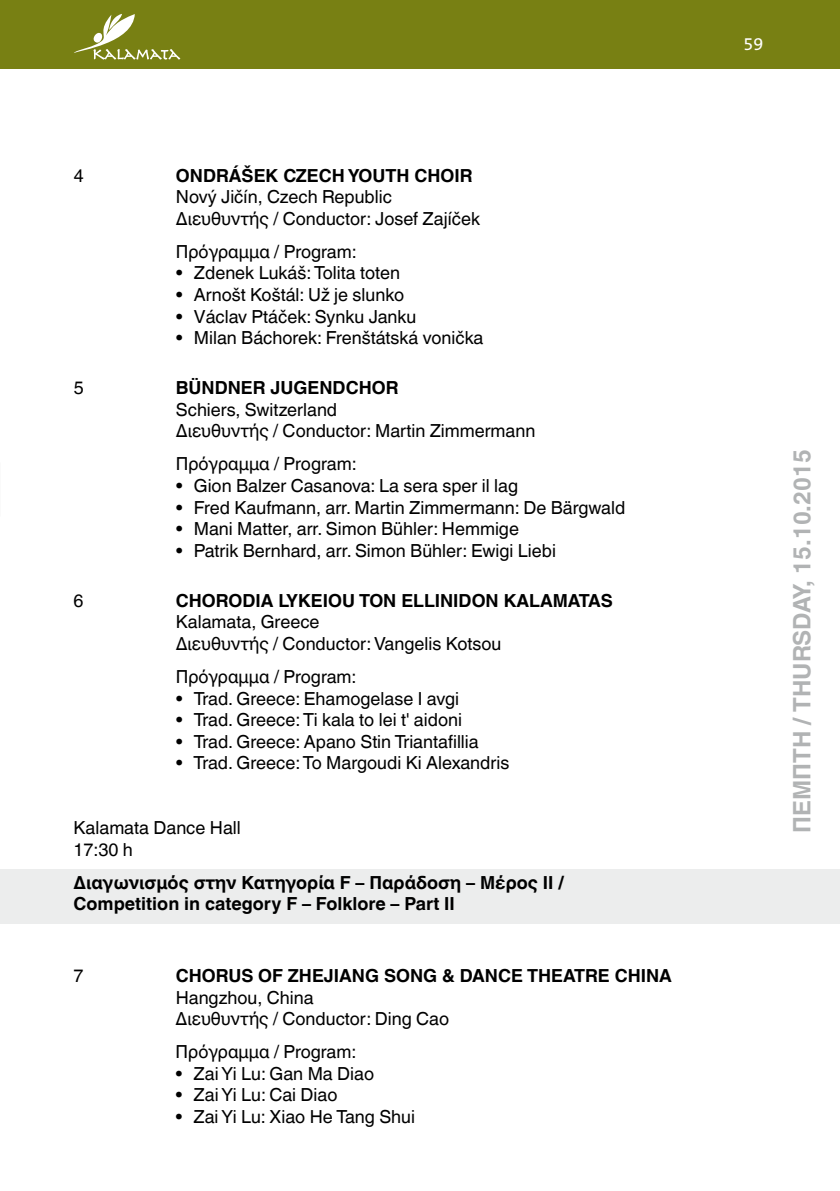
<style>
.page{position:relative;width:840px;height:1191px;background:#fff}
.page>*{position:absolute;margin:0;border:0;box-sizing:border-box;transform-origin:0 0}
.t1{font:700 24px "Helvetica World";color:#b1b3b4}
.t2{font:18px/21.6px "Helvetica World";color:#000}
.t3{font:700 18px/21.6px "Helvetica World";color:#000}
.t4{font:18px "The Sans B5 Plain";color:#fff}
</style>
<div class="page">
<div style="left:0;top:0;width:839px;height:68px;background:#788013"></div>
<svg style="left:74px;top:14px;width:106px;height:46px"></svg>
<div style="left:0;top:869px;width:839px;height:54px;background:#eceded"></div>
<p class="t2" style="left:74px;top:165px;width:12px">4</p>
<p class="t3" style="left:176px;top:165px;width:298px">ONDRÁŠEK CZECH YOUTH CHOIR</p>
<p class="t2" style="left:176px;top:186px;width:305px">Nový Jičín, Czech Republic<br>Διευθυντής / Conductor: Josef Zajíček</p>
<p class="t2" style="left:176px;top:241px;width:182px">Πρόγραμμα / Program:</p>
<p class="t2" style="left:176px;top:262px;width:225px">• Zdenek Lukáš: Tolita toten</p>
<p class="t2" style="left:176px;top:284px;width:229px">• Arnošt Koštál: Už je slunko</p>
<p class="t2" style="left:176px;top:306px;width:242px">• Václav Ptáček: Synku Janku</p>
<p class="t2" style="left:176px;top:327px;width:309px">• Milan Báchorek: Frenštátská vonička</p>
<p class="t2" style="left:74px;top:377px;width:12px">5</p>
<p class="t3" style="left:176px;top:377px;width:224px">BÜNDNER JUGENDCHOR</p>
<p class="t2" style="left:176px;top:399px;width:361px">Schiers, Switzerland<br>Διευθυντής / Conductor: Martin Zimmermann</p>
<p class="t2" style="left:176px;top:453px;width:182px">Πρόγραμμα / Program:</p>
<p class="t2" style="left:176px;top:475px;width:343px">• Gion Balzer Casanova: La sera sper il lag</p>
<p class="t2" style="left:176px;top:496px;width:450px">• Fred Kaufmann, arr. Martin Zimmermann: De Bärgwald</p>
<p class="t2" style="left:176px;top:518px;width:344px">• Mani Matter, arr. Simon Bühler: Hemmige</p>
<p class="t2" style="left:176px;top:540px;width:381px">• Patrik Bernhard, arr. Simon Bühler: Ewigi Liebi</p>
<p class="t2" style="left:74px;top:590px;width:12px">6</p>
<p class="t3" style="left:176px;top:590px;width:438px">CHORODIA LYKEIOU TON ELLINIDON KALAMATAS</p>
<p class="t2" style="left:176px;top:611px;width:327px">Kalamata, Greece<br>Διευθυντής / Conductor: Vangelis Kotsou</p>
<p class="t2" style="left:176px;top:666px;width:182px">Πρόγραμμα / Program:</p>
<p class="t2" style="left:176px;top:687px;width:285px">• Trad. Greece: Ehamogelase I avgi</p>
<p class="t2" style="left:176px;top:709px;width:287px">• Trad. Greece: Ti kala to lei t' aidoni</p>
<p class="t2" style="left:176px;top:730px;width:304px">• Trad. Greece: Apano Stin Triantafillia</p>
<p class="t2" style="left:175px;top:752px;width:335px">• Trad. Greece: To Margoudi Ki Alexandris</p>
<p class="t2" style="left:73px;top:817px;width:169px">Kalamata Dance Hall<br>17:30 h</p>
<p class="t3" style="left:73px;top:871px;width:491px">Διαγωνισμός στην Κατηγορία F – Παράδοση – Μέρος ΙI /<br>Competition in category F – Folklore – Part II</p>
<p class="t2" style="left:73px;top:965px;width:12px">7</p>
<p class="t3" style="left:175px;top:965px;width:497px">CHORUS OF ZHEJIANG SONG &amp; DANCE THEATRE CHINA</p>
<p class="t2" style="left:175px;top:986px;width:275px">Hangzhou, China<br>Διευθυντής / Conductor: Ding Cao</p>
<p class="t2" style="left:175px;top:1041px;width:182px">Πρόγραμμα / Program:</p>
<p class="t2" style="left:175px;top:1062px;width:200px">• Zai Yi Lu: Gan Ma Diao</p>
<p class="t2" style="left:175px;top:1084px;width:163px">• Zai Yi Lu: Cai Diao</p>
<p class="t2" style="left:175px;top:1106px;width:241px">• Zai Yi Lu: Xiao He Tang Shui</p>
<p class="t4" style="left:743px;top:34px;width:21px">59</p>
<h1 class="t1" style="left:787px;top:833px;width:385px;rotate:-90deg">ΠEΜΠΤΗ / THURSDAY, 15.10.2015</h1>
</div>
